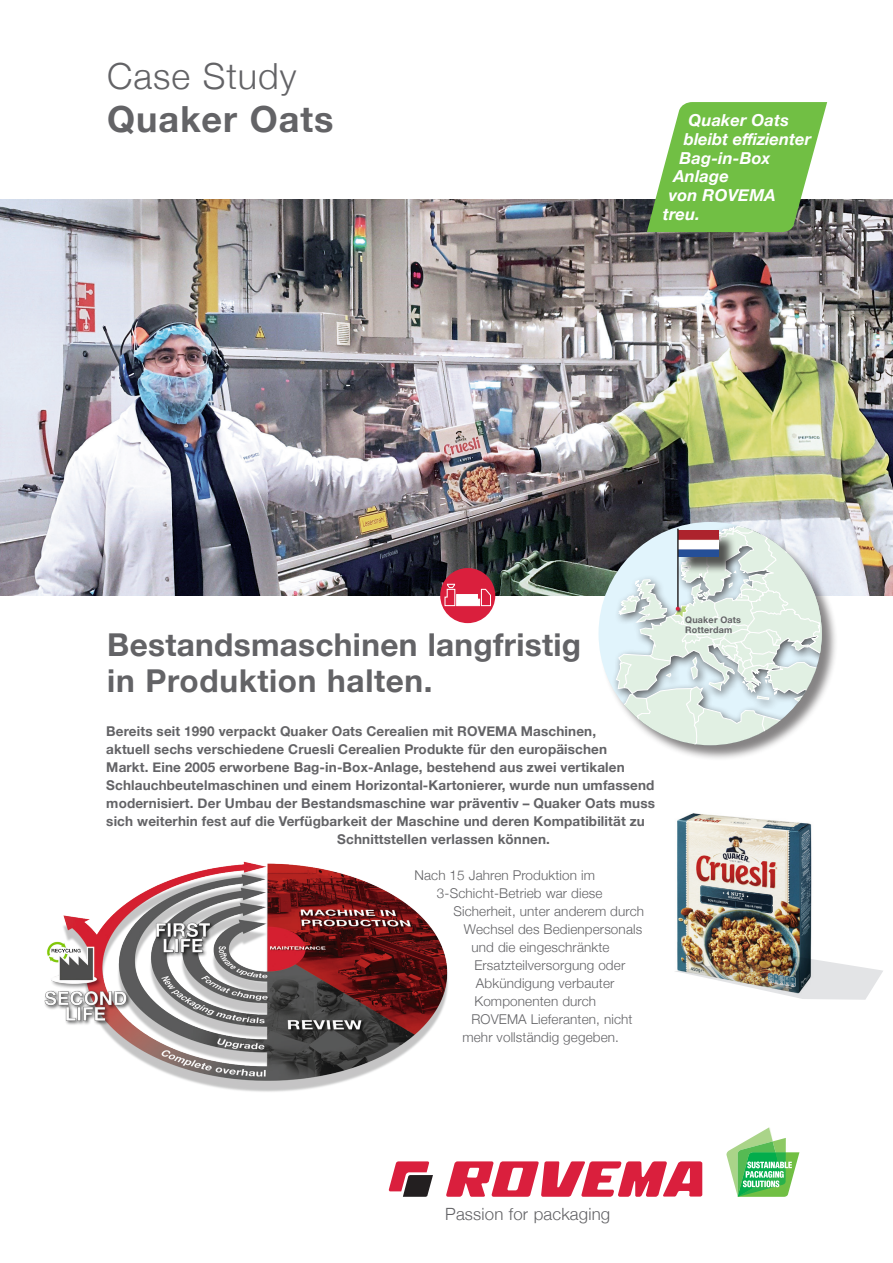
<style>
.page{position:relative;width:893px;height:1263px;background:#fff}
.page>*{position:absolute;margin:0;border:0;box-sizing:border-box;transform-origin:0 0}
.t1{font:700 36px "Helvetica Neue";letter-spacing:.025em;color:#636366}
.t2{font:300 36px "Helvetica Neue";letter-spacing:.025em;color:#636366}
.t3{font:700 31.5px/36px "Helvetica Neue";letter-spacing:.01em;color:#636366}
.t4{font:300 16.8px "Helvetica Neue";letter-spacing:.01em;color:#636366}
.t5{font:italic 700 16.5px "Helvetica Neue";letter-spacing:.01em;color:#fff}
.t6{font:700 13.5px "Helvetica Neue";letter-spacing:.01em;color:#636366}
.t7{font:300 13.5px "Helvetica Neue";letter-spacing:.01em;color:#636366}
.t8{font:700 9px/10.5px "Helvetica Neue";letter-spacing:.02em;color:#636366}
</style>
<div class="page">
<img style="left:0;top:200px;width:893px;height:395px">
<svg style="left:647px;top:102px;width:180px;height:130px;background:#83c25f"></svg>
<svg style="left:726px;top:1127px;width:73px;height:70px"></svg>
<svg style="left:446px;top:1161px;width:256px;height:36px"></svg>
<svg style="left:389px;top:1161px;width:44px;height:36px"></svg>
<div style="left:440px;top:568px;width:55px;height:55px;background:#da1f3d;border-radius:50%"></div>
<svg style="left:444px;top:583px;width:47px;height:24px"></svg>
<div style="left:599px;top:523px;width:239px;height:239px;background:#231f20;opacity:.55"></div>
<svg style="left:598px;top:522px;width:224px;height:223px;background:#cfd9d7"></svg>
<img style="left:44px;top:861px;width:404px;height:231px">
<svg style="left:786px;top:959px;width:97px;height:41px"></svg>
<img style="left:675px;top:813px;width:139px;height:182px">
<h1 class="t2" style="left:107px;top:48px;width:191px">Case Study</h1>
<h1 class="t1" style="left:107px;top:90px;width:228px">Quaker Oats</h1>
<p class="t5" style="left:688px;top:107px;width:102px">Quaker Oats</p>
<p class="t5" style="left:684px;top:126px;width:129px">bleibt effizienter</p>
<p class="t5" style="left:679px;top:145px;width:92px">Bag-in-Box</p>
<p class="t5" style="left:673px;top:163px;width:57px">Anlage</p>
<p class="t5" style="left:669px;top:182px;width:108px">von ROVEMA</p>
<p class="t5" style="left:663px;top:201px;width:39px">treu.</p>
<h2 class="t3" style="left:107px;top:627px;width:475px">Bestandsmaschinen langfristig in Produktion halten.</h2>
<p class="t6" style="left:106px;top:721px;width:491px">Bereits seit 1990 verpackt Quaker Oats Cerealien mit ROVEMA Maschinen,</p>
<p class="t6" style="left:106px;top:739px;width:502px">aktuell sechs verschiedene Cruesli Cerealien Produkte für den europäischen</p>
<p class="t6" style="left:106px;top:757px;width:520px">Markt. Eine 2005 erworbene Bag-in-Box-Anlage, bestehend aus zwei vertikalen</p>
<p class="t6" style="left:106px;top:775px;width:550px">Schlauchbeutelmaschinen und einem Horizontal-Kartonierer, wurde nun umfassend</p>
<p class="t6" style="left:106px;top:793px;width:550px">modernisiert. Der Umbau der Bestandsmaschine war präventiv – Quaker Oats muss</p>
<p class="t6" style="left:106px;top:811px;width:540px">sich weiterhin fest auf die Verfügbarkeit der Maschine und deren Kompatibilität zu</p>
<p class="t6" style="left:337px;top:829px;width:214px">Schnittstellen verlassen können.</p>
<p class="t7" style="left:414px;top:864px;width:182px">Nach 15 Jahren Produktion im</p>
<p class="t7" style="left:437px;top:882px;width:167px">3-Schicht-Betrieb war diese</p>
<p class="t7" style="left:453px;top:900px;width:192px">Sicherheit, unter anderem durch</p>
<p class="t7" style="left:464px;top:918px;width:180px">Wechsel des Bedienpersonals</p>
<p class="t7" style="left:471px;top:936px;width:140px">und die eingeschränkte</p>
<p class="t7" style="left:474px;top:954px;width:152px">Ersatzteilversorgung oder</p>
<p class="t7" style="left:476px;top:972px;width:140px">Abkündigung verbauter</p>
<p class="t7" style="left:474px;top:990px;width:123px">Komponenten durch</p>
<p class="t7" style="left:471px;top:1008px;width:163px">ROVEMA Lieferanten, nicht</p>
<p class="t7" style="left:462px;top:1026px;width:158px">mehr vollständig gegeben.</p>
<p class="t8" style="left:685px;top:615px;width:57px">Quaker Oats<br>Rotterdam</p>
<p class="t4" style="left:445px;top:1201px;width:166px">Passion for packaging</p>
</div>
